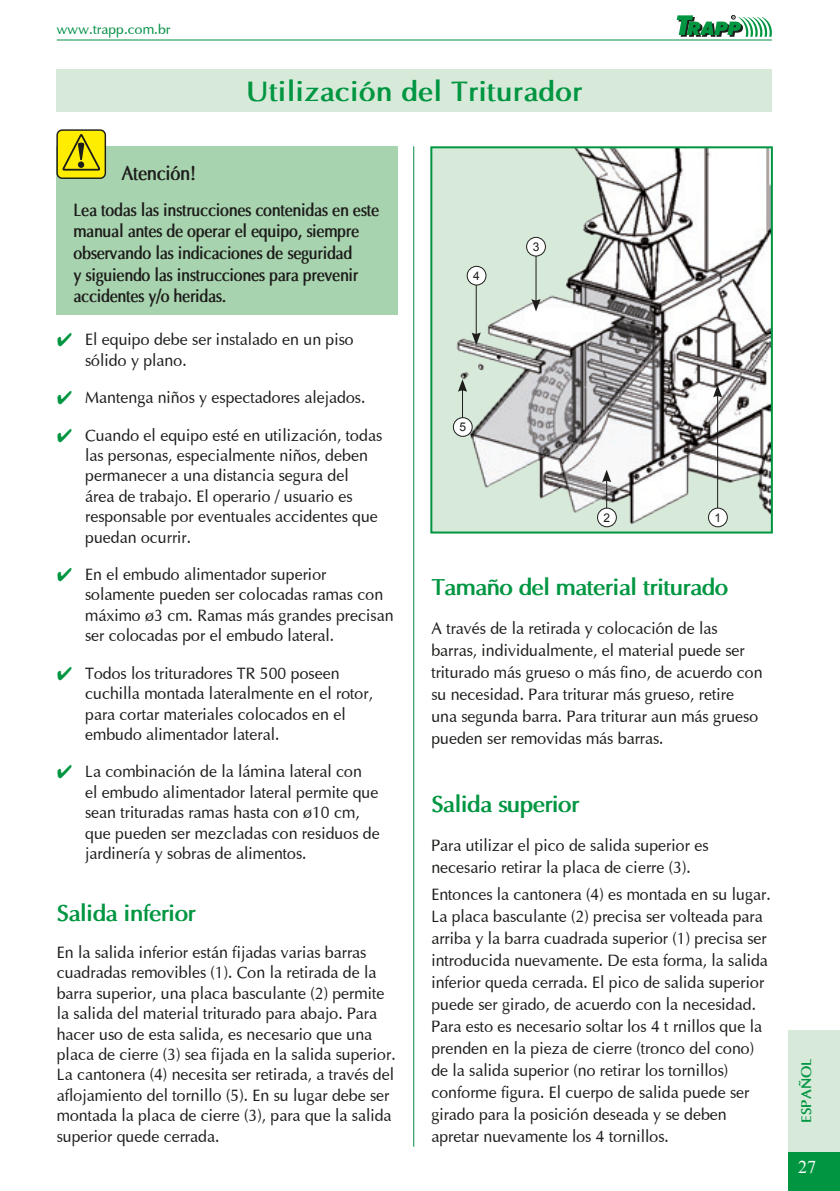
<style>
.page{position:relative;width:840px;height:1191px;background:#fff}
.page>*{position:absolute;margin:0;border:0;box-sizing:border-box;transform-origin:0 0}
.t1{font:700 28px "Optima";color:#009641}
.t2{font:700 23px "Optima";letter-spacing:-.04em;color:#009641}
.t3{font:700 20.2px "Optima";letter-spacing:-.03em;color:#1d1d1b;scale:.85 1}
.t4{font:18px "Times New Roman";color:#fff}
.t5{font:700 17.8px/21.6px "Optima";letter-spacing:-.03em;color:#1d1d1b;scale:.85 1}
.t6{font:16.8px/20.4px "Optima";color:#1d1d1b;scale:.95 1}
.t7{font:14px "Optima";color:#008e44}
.t8{font:700 14px "Optima";color:#009641}
.t9{font:12px "Arial";color:#1d1d1b}
</style>
<div class="page">
<div style="left:788px;top:1151px;width:51px;height:40px;background:#009641"></div>
<div style="left:788px;top:1029px;width:51px;height:122px;background:#d7ead9"></div>
<svg style="left:676px;top:15px;width:95px;height:22px"></svg>
<hr style="left:57px;top:40px;width:714px;height:1px;background:#008e44">
<div style="left:57px;top:69px;width:714px;height:43px;background:#d7ead9"></div>
<div style="left:56px;top:147px;width:341px;height:168px;background:#a8d3af"></div>
<div style="left:57px;top:130px;width:48px;height:48px;background:#ffed00;border-radius:5px"></div>
<div style="left:56px;top:129px;width:50px;height:50px;border:1px solid #1d1d1b;border-radius:5px"></div>
<svg style="left:62px;top:134px;width:38px;height:37px"></svg>
<img style="left:433px;top:149px;width:336px;height:381px">
<div style="left:430px;top:146px;width:342px;height:387px;border:2px solid #009641"></div>
<hr style="left:535px;top:245px;width:1px;height:57px;background:#1d1d1b">
<svg style="left:531px;top:299px;width:9px;height:12px"></svg>
<hr style="left:475px;top:279px;width:1px;height:56px;background:#1d1d1b">
<svg style="left:471px;top:332px;width:9px;height:13px"></svg>
<hr style="left:462px;top:389px;width:1px;height:34px;background:#1d1d1b">
<svg style="left:457px;top:379px;width:10px;height:13px"></svg>
<hr style="left:606px;top:479px;width:1px;height:35px;background:#1d1d1b">
<svg style="left:601px;top:470px;width:10px;height:12px"></svg>
<hr style="left:716px;top:394px;width:1px;height:120px;background:#1d1d1b">
<svg style="left:712px;top:385px;width:9px;height:12px"></svg>
<div style="left:526px;top:237px;width:19px;height:19px;background:#fff;border-radius:50%"></div>
<div style="left:526px;top:237px;width:19px;height:19px;border:1px solid #1d1d1b;border-radius:50%"></div>
<div style="left:467px;top:266px;width:18px;height:19px;background:#fff;border-radius:50%"></div>
<div style="left:466px;top:266px;width:20px;height:19px;border:1px solid #1d1d1b;border-radius:50%"></div>
<div style="left:453px;top:418px;width:19px;height:18px;background:#fff;border-radius:50%"></div>
<div style="left:452px;top:417px;width:20px;height:20px;border:1px solid #1d1d1b;border-radius:50%"></div>
<div style="left:597px;top:508px;width:19px;height:19px;background:#fff;border-radius:50%"></div>
<div style="left:596px;top:507px;width:20px;height:20px;border:1px solid #1d1d1b;border-radius:50%"></div>
<div style="left:708px;top:508px;width:19px;height:19px;background:#fff;border-radius:50%"></div>
<div style="left:707px;top:507px;width:20px;height:20px;border:1px solid #1d1d1b;border-radius:50%"></div>
<hr style="left:413px;top:146px;width:1px;height:1000px;background:#008e44">
<p class="t7" style="left:57px;top:21px;width:115px">www.trapp.com.br</p>
<h1 class="t1" style="left:246px;top:75px;width:338px">Utilización del Triturador</h1>
<p class="t3" style="left:121px;top:160px;width:89px">Atención!</p>
<p class="t5" style="left:73px;top:199px;width:361px">Lea todas las instrucciones contenidas en este manual antes de operar el equipo, siempre observando las indicaciones de seguridad<br>y siguiendo las instrucciones para prevenir accidentes y/o heridas.</p>
<p class="t6" style="left:85px;top:329px;width:284px">El equipo debe ser instalado en un piso sólido y plano.</p>
<p class="t6" style="left:85px;top:387px;width:296px">Mantenga niños y espectadores alejados.</p>
<p class="t6" style="left:85px;top:425px;width:314px">Cuando el equipo esté en utilización, todas las personas, especialmente niños, deben permanecer a una distancia segura del<br>área de trabajo. El operario / usuario es responsable por eventuales accidentes que puedan ocurrir.</p>
<p class="t6" style="left:85px;top:564px;width:326px">En el embudo alimentador superior solamente pueden ser colocadas ramas con máximo ø3 cm. Ramas más grandes precisan ser colocadas por el embudo lateral.</p>
<p class="t6" style="left:85px;top:663px;width:304px">Todos los trituradores TR 500 poseen cuchilla montada lateralmente en el rotor, para cortar materiales colocados en el embudo alimentador lateral.</p>
<p class="t6" style="left:85px;top:761px;width:311px">La combinación de la lámina lateral con<br>el embudo alimentador lateral permite que sean trituradas ramas hasta con ø10 cm, que pueden ser mezcladas con residuos de jardinería y sobras de alimentos.</p>
<h2 class="t2" style="left:57px;top:898px;width:141px">Salida inferior</h2>
<p class="t6" style="left:57px;top:942px;width:358px">En la salida inferior están fijadas varias barras cuadradas removibles (1). Con la retirada de la barra superior, una placa basculante (2) permite la salida del material triturado para abajo. Para hacer uso de esta salida, es necesario que una placa de cierre (3) sea fijada en la salida superior.<br>La cantonera (4) necesita ser retirada, a través del aflojamiento del tornillo (5). En su lugar debe ser montada la placa de cierre (3), para que la salida superior quede cerrada.</p>
<p class="t9" style="left:473px;top:268px;width:8px">4</p>
<p class="t9" style="left:532px;top:239px;width:8px">3</p>
<p class="t9" style="left:459px;top:419px;width:8px">5</p>
<p class="t9" style="left:603px;top:510px;width:8px">2</p>
<p class="t9" style="left:714px;top:510px;width:8px">1</p>
<h2 class="t2" style="left:431px;top:573px;width:298px">Tamaño del material triturado</h2>
<p class="t6" style="left:431px;top:617px;width:350px;line-height:22px">A través de la retirada y colocación de las barras, individualmente, el material puede ser triturado más grueso o más fino, de acuerdo con su necesidad. Para triturar más grueso, retire una segunda barra. Para triturar aun más grueso pueden ser removidas más barras.</p>
<h2 class="t2" style="left:431px;top:789px;width:150px">Salida superior</h2>
<p class="t6" style="left:431px;top:834px;width:293px;line-height:22px">Para utilizar el pico de salida superior es necesario retirar la placa de cierre (3).</p>
<p class="t6" style="left:431px;top:883px;width:358px;line-height:22px">Entonces la cantonera (4) es montada en su lugar.<br>La placa basculante (2) precisa ser volteada para arriba y la barra cuadrada superior (1) precisa ser introducida nuevamente. De esta forma, la salida inferior queda cerrada. El pico de salida superior puede ser girado, de acuerdo con la necesidad.<br>Para esto es necesario soltar los 4 t rnillos que la prenden en la pieza de cierre (tronco del cono) de la salida superior (no retirar los tornillos) conforme figura. El cuerpo de salida puede ser girado para la posición deseada y se deben apretar nuevamente los 4 tornillos.</p>
<p class="t8" style="left:797px;top:1123px;width:66px;rotate:-90deg">ESPAÑOL</p>
<p class="t4" style="left:797px;top:1154px;width:19px">27</p>
</div>
